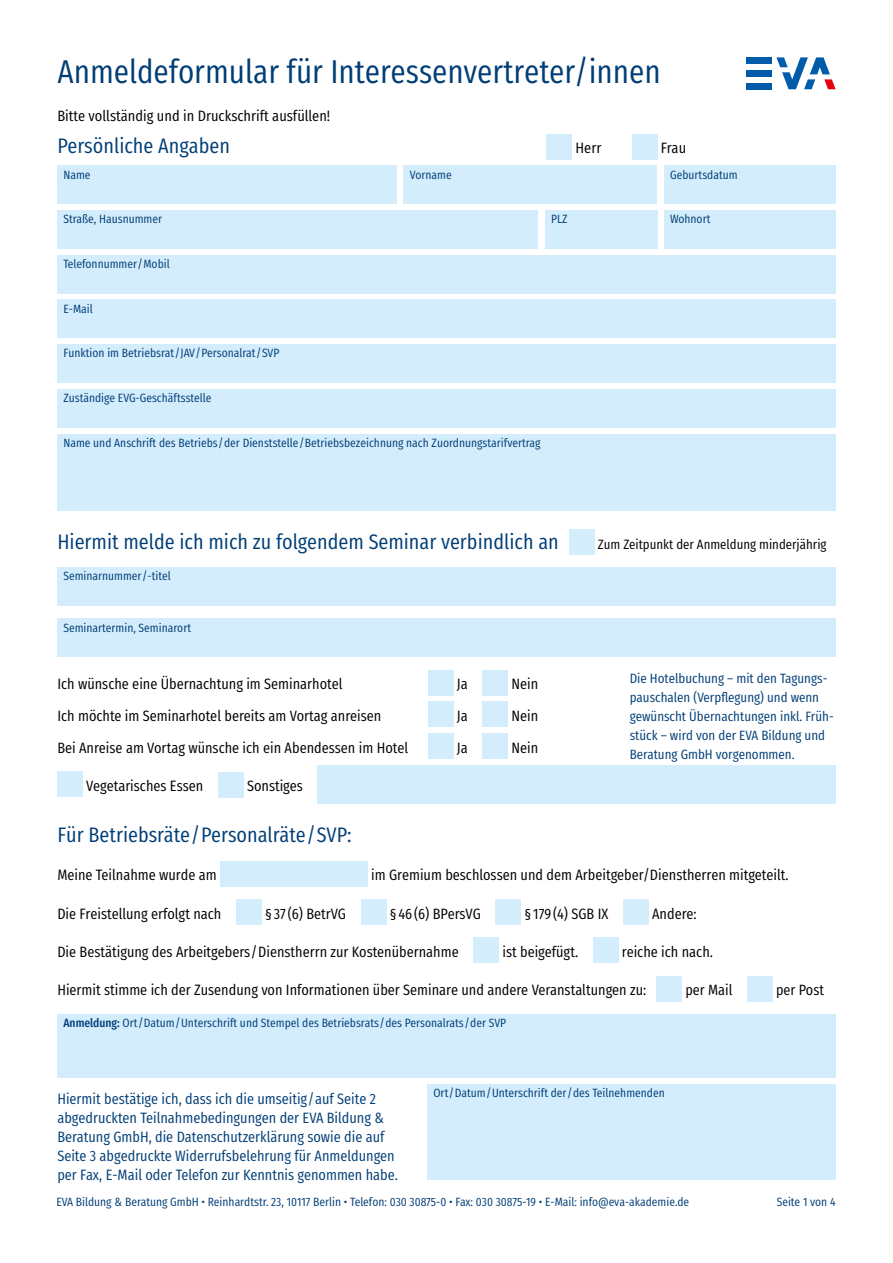
<style>
.page{position:relative;width:893px;height:1263px;background:#fff}
.page>*{position:absolute;margin:0;border:0;box-sizing:border-box;transform-origin:0 0}
.t1{font:33px "Fira Sans Condensed";color:#003e77}
.t2{font:21px "Fira Sans Condensed";color:#003e77}
.t3{font:15px "Fira Sans Condensed";color:#000}
.t4{font:15px/19.2px "Fira Sans Condensed";color:#003e77}
.t5{font:14.85px "Fira Sans Condensed";color:#000}
.t6{font:13.5px/19.2px "Fira Sans Condensed";color:#003e77}
.t7{font:13.5px "Fira Sans Condensed";color:#000}
.t8{font:12px "Fira Sans Condensed";color:#003e77}
.s1{font-weight:500}
</style>
<div class="page">
<div style="left:746px;top:70px;width:26px;height:7px;background:#005ca9"></div>
<div style="left:746px;top:83px;width:26px;height:6px;background:#005ca9"></div>
<div style="left:746px;top:57px;width:26px;height:7px;background:#005ca9"></div>
<svg style="left:776px;top:57px;width:60px;height:32px"></svg>
<div style="left:546px;top:134px;width:26px;height:25px;background:#d4edfc"></div>
<div style="left:632px;top:134px;width:25px;height:25px;background:#d4edfc"></div>
<div style="left:57px;top:344px;width:779px;height:39px;background:#d4edfc"></div>
<div style="left:57px;top:389px;width:779px;height:38px;background:#d4edfc"></div>
<div style="left:57px;top:434px;width:779px;height:76px;background:#d4edfc"></div>
<div style="left:57px;top:619px;width:779px;height:38px;background:#d4edfc"></div>
<div style="left:57px;top:1014px;width:779px;height:64px;background:#d4edfc"></div>
<div style="left:427px;top:1084px;width:409px;height:96px;background:#d4edfc"></div>
<div style="left:57px;top:568px;width:779px;height:38px;background:#d4edfc"></div>
<div style="left:57px;top:255px;width:779px;height:38px;background:#d4edfc"></div>
<div style="left:57px;top:300px;width:779px;height:38px;background:#d4edfc"></div>
<div style="left:428px;top:670px;width:25px;height:25px;background:#d4edfc"></div>
<div style="left:482px;top:670px;width:26px;height:25px;background:#d4edfc"></div>
<div style="left:428px;top:702px;width:25px;height:25px;background:#d4edfc"></div>
<div style="left:482px;top:702px;width:26px;height:25px;background:#d4edfc"></div>
<div style="left:428px;top:733px;width:25px;height:26px;background:#d4edfc"></div>
<div style="left:482px;top:733px;width:26px;height:26px;background:#d4edfc"></div>
<div style="left:57px;top:772px;width:26px;height:25px;background:#d4edfc"></div>
<div style="left:218px;top:772px;width:26px;height:25px;background:#d4edfc"></div>
<div style="left:657px;top:976px;width:25px;height:25px;background:#d4edfc"></div>
<div style="left:747px;top:976px;width:26px;height:25px;background:#d4edfc"></div>
<div style="left:220px;top:861px;width:148px;height:26px;background:#d4edfc"></div>
<div style="left:236px;top:899px;width:26px;height:26px;background:#d4edfc"></div>
<div style="left:361px;top:899px;width:25px;height:26px;background:#d4edfc"></div>
<div style="left:496px;top:899px;width:25px;height:26px;background:#d4edfc"></div>
<div style="left:623px;top:899px;width:26px;height:26px;background:#d4edfc"></div>
<div style="left:474px;top:938px;width:25px;height:25px;background:#d4edfc"></div>
<div style="left:593px;top:938px;width:25px;height:25px;background:#d4edfc"></div>
<div style="left:569px;top:529px;width:25px;height:26px;background:#d4edfc"></div>
<div style="left:317px;top:765px;width:519px;height:39px;background:#d4edfc"></div>
<div style="left:57px;top:166px;width:340px;height:38px;background:#d4edfc"></div>
<div style="left:57px;top:210px;width:481px;height:39px;background:#d4edfc"></div>
<div style="left:404px;top:166px;width:253px;height:38px;background:#d4edfc"></div>
<div style="left:664px;top:166px;width:172px;height:38px;background:#d4edfc"></div>
<div style="left:664px;top:210px;width:172px;height:39px;background:#d4edfc"></div>
<div style="left:545px;top:210px;width:112px;height:39px;background:#d4edfc"></div>
<p class="t1" style="left:57px;top:41px;width:605px">Anmeldeformular für Interessenvertreter/innen</p>
<p class="t3" style="left:57px;top:102px;width:274px">Bitte vollständig und in Druckschrift ausfüllen!</p>
<p class="t2" style="left:57px;top:127px;width:174px">Persönliche Angaben</p>
<p class="t3" style="left:575px;top:134px;width:27px">Herr</p>
<p class="t3" style="left:661px;top:134px;width:27px">Frau</p>
<p class="t8" style="left:63px;top:163px;width:29px">Name</p>
<p class="t8" style="left:63px;top:208px;width:100px">Straße, Hausnummer</p>
<p class="t8" style="left:63px;top:253px;width:108px">Telefonnummer/Mobil</p>
<p class="t8" style="left:63px;top:297px;width:31px">E-Mail</p>
<p class="t8" style="left:410px;top:163px;width:43px">Vorname</p>
<p class="t8" style="left:670px;top:163px;width:69px">Geburtsdatum</p>
<p class="t8" style="left:551px;top:208px;width:18px">PLZ</p>
<p class="t8" style="left:670px;top:208px;width:42px">Wohnort</p>
<p class="t8" style="left:63px;top:342px;width:218px">Funktion im Betriebsrat/JAV/Personalrat/SVP</p>
<p class="t8" style="left:63px;top:387px;width:150px">Zuständige EVG-Geschäftsstelle</p>
<p class="t8" style="left:63px;top:431px;width:479px">Name und Anschrift des Betriebs/der Dienststelle/Betriebsbezeichnung nach Zuordnungstarifvertrag</p>
<p class="t2" style="left:57px;top:522px;width:503px">Hiermit melde ich mich zu folgendem Seminar verbindlich an</p>
<p class="t7" style="left:598px;top:531px;width:230px">Zum Zeitpunkt der Anmeldung minderjährig</p>
<p class="t8" style="left:63px;top:565px;width:109px">Seminarnummer/-titel</p>
<p class="t8" style="left:63px;top:616px;width:129px">Seminartermin, Seminarort</p>
<p class="t3" style="left:57px;top:670px;width:287px">Ich wünsche eine Übernachtung im Seminarhotel</p>
<p class="t3" style="left:457px;top:670px;width:12px">Ja</p>
<p class="t3" style="left:511px;top:670px;width:28px">Nein</p>
<p class="t3" style="left:57px;top:702px;width:325px">Ich möchte im Seminarhotel bereits am Vortag anreisen</p>
<p class="t3" style="left:457px;top:702px;width:12px">Ja</p>
<p class="t3" style="left:511px;top:702px;width:28px">Nein</p>
<p class="t3" style="left:57px;top:734px;width:352px">Bei Anreise am Vortag wünsche ich ein Abendessen im Hotel</p>
<p class="t3" style="left:457px;top:734px;width:12px">Ja</p>
<p class="t3" style="left:511px;top:734px;width:28px">Nein</p>
<p class="t3" style="left:86px;top:772px;width:119px">Vegetarisches Essen</p>
<p class="t3" style="left:247px;top:772px;width:57px">Sonstiges</p>
<p class="t2" style="left:57px;top:815px;width:296px">Für Betriebsräte/Personalräte/SVP:</p>
<p class="t6" style="left:630px;top:667px;width:206px">Die Hotelbuchung – mit den Tagungs&shy;pauschalen (Verpflegung) und wenn gewünscht Übernachtungen inkl. Früh&shy;stück – wird von der EVA Bildung und Beratung GmbH vorgenommen.</p>
<p class="t3" style="left:57px;top:861px;width:161px">Meine Teilnahme wurde am</p>
<p class="t3" style="left:371px;top:861px;width:419px">im Gremium beschlossen und dem Arbeitgeber/Dienstherren mitgeteilt.</p>
<p class="t3" style="left:57px;top:899px;width:166px">Die Freistellung erfolgt nach</p>
<p class="t3" style="left:265px;top:899px;width:82px">§ 37(6) BetrVG</p>
<p class="t3" style="left:390px;top:899px;width:93px">§ 46 (6) BPersVG</p>
<p class="t3" style="left:524px;top:899px;width:85px">§ 179 (4) SGB IX</p>
<p class="t3" style="left:652px;top:899px;width:46px">Andere:</p>
<p class="t3" style="left:57px;top:938px;width:403px">Die Bestätigung des Arbeitgebers/Dienstherrn zur Kostenübernahme</p>
<p class="t3" style="left:502px;top:938px;width:77px">ist beigefügt.</p>
<p class="t3" style="left:622px;top:938px;width:93px">reiche ich nach.</p>
<p class="t3" style="left:57px;top:976px;width:590px">Hiermit stimme ich der Zusendung von Informationen über Seminare und andere Veranstaltungen zu:</p>
<p class="t5" style="left:685px;top:976px;width:49px">per Mail</p>
<p class="t5" style="left:776px;top:976px;width:49px">per Post</p>
<p class="t8" style="left:63px;top:1012px;width:444px"><span class="s1">Anmeldung:</span> Ort/Datum/Unterschrift und Stempel des Betriebsrats/des Personalrats/der SVP</p>
<p class="t4" style="left:57px;top:1087px;width:342px">Hiermit bestätige ich, dass ich die umseitig/auf Seite 2 abgedruckten Teilnahmebedingungen der EVA Bildung &amp; Beratung GmbH, die Datenschutzerklärung sowie die auf Seite 3 abgedruckte Widerrufsbelehrung für Anmeldungen per Fax, E-Mail oder Telefon zur Kenntnis genommen habe.</p>
<p class="t8" style="left:433px;top:1082px;width:233px">Ort/Datum/Unterschrift der/des Teilnehmenden</p>
<p class="t8" style="left:56px;top:1190px;width:634px">EVA Bildung &amp; Beratung GmbH • Reinhardtstr. 23, 10117 Berlin • Telefon: 030 30875-0 • Fax: 030 30875-19 • E-Mail: info@eva-akademie.de</p>
<p class="t8" style="left:777px;top:1190px;width:60px">Seite 1 von 4</p>
</div>
